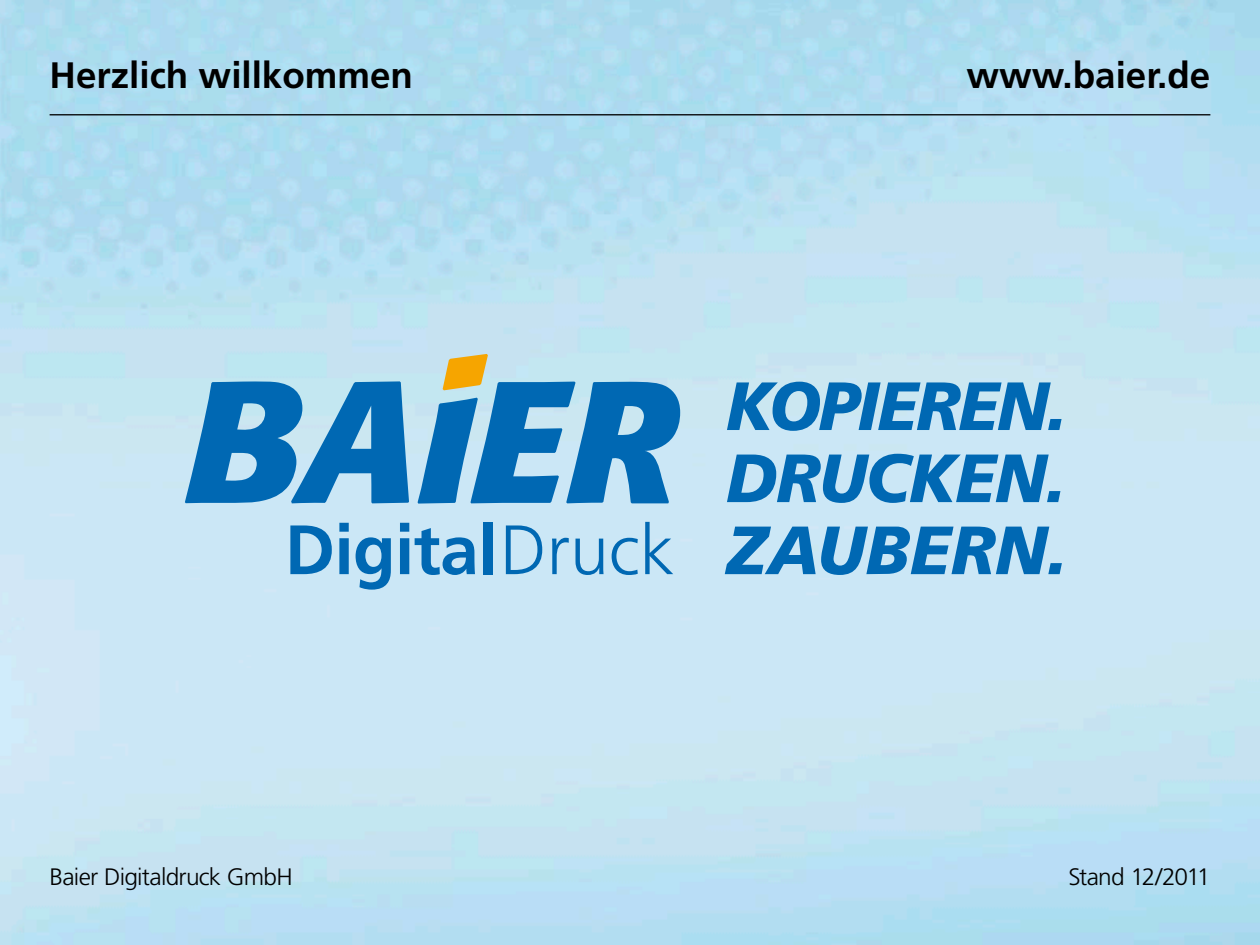
<style>
.page{position:relative;width:1260px;height:945px;background:#fff}
.page>*{position:absolute;margin:0;border:0;box-sizing:border-box;transform-origin:0 0}
.t1{font:italic 900 68.08px/72.1px "Frutiger";letter-spacing:-.02em;color:#0068b3;text-align:justify}
.t2{font:700 36.75px "Frutiger";color:#000}
.t3{font:300 23.8px "Frutiger";letter-spacing:-.03em;color:#000}
.t4{font:300 23.8px "Frutiger";letter-spacing:-.055em;color:#000}
</style>
<div class="page">
<img style="left:0;top:0;width:1260px;height:945px">
<hr style="left:50px;top:114px;width:1160px;height:1px;background:#000">
<svg style="left:185px;top:381px;width:224px;height:122px;background:#4191c7"></svg>
<svg style="left:290px;top:525px;width:42px;height:49px;background:#569ecf"></svg>
<svg style="left:339px;top:523px;width:10px;height:51px"></svg>
<svg style="left:356px;top:537px;width:35px;height:53px;background:#509acd"></svg>
<svg style="left:400px;top:523px;width:9px;height:51px"></svg>
<svg style="left:415px;top:528px;width:60px;height:47px;background:#6babd6"></svg>
<div style="left:483px;top:522px;width:9px;height:52px;background:#0068b3"></div>
<svg style="left:506px;top:525px;width:36px;height:49px;background:#84bbde"></svg>
<svg style="left:552px;top:538px;width:17px;height:36px"></svg>
<svg style="left:576px;top:539px;width:28px;height:36px"></svg>
<svg style="left:612px;top:538px;width:26px;height:37px"></svg>
<svg style="left:645px;top:522px;width:28px;height:52px"></svg>
<svg style="left:418px;top:354px;width:262px;height:150px;background:#60a2ca"></svg>
<p class="t2" style="left:50px;top:54px;width:365px">Herzlich willkommen</p>
<p class="t2" style="left:967px;top:54px;width:245px">www.baier.de</p>
<h1 class="t1" style="left:726px;top:369px;width:343px">KOPIEREN.<br>DRUCKEN.<br>ZAUBERN.</h1>
<p class="t3" style="left:50px;top:863px;width:245px">Baier Digitaldruck GmbH</p>
<p class="t4" style="left:1068px;top:863px;width:144px">Stand 12/2011</p>
</div>
